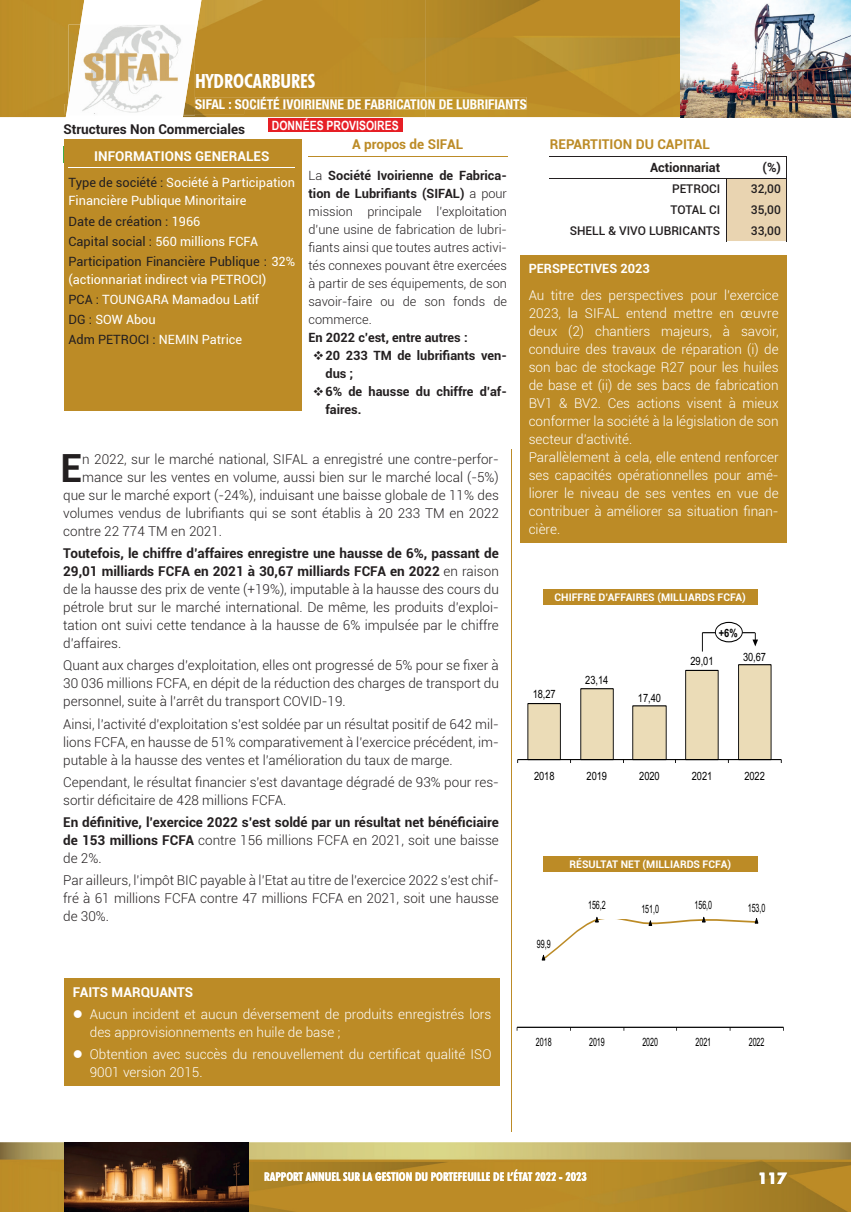
<style>
.page{position:relative;width:851px;height:1212px;background:#fff}
.page>*{position:absolute;margin:0;border:0;box-sizing:border-box;transform-origin:0 0}
.t1{font:700 38.85px "Roboto";color:#231f20}
.t2{font:700 condensed 19.5px "Futura BT";color:#fff}
.t3{font:700 15px "Futura Std";color:#fff}
.t4{font:300 13.5px/18px "Roboto";color:#231f20;text-align:justify}
.t5{font:300 13.5px/18px "Roboto";color:#fff}
.t6{font:700 13.5px/18px "Roboto";color:#231f20;text-align:justify}
.t7{font:700 condensed 13.5px "Helvetica Neue LT Pro";color:#fff}
.t8{font:700 13.5px "Roboto";color:#fff}
.t9{font:700 13.5px "Roboto";color:#bc8b26}
.t10{font:300 12.75px/18px "Roboto";color:#231f20;text-align:justify}
.t11{font:12.75px/20.1px "Roboto";color:#fff}
.t12{font:700 12.75px/18px "Roboto";color:#231f20}
.t13{font:12.75px/20.1px "Roboto";color:#231f20}
.t14{font:700 12.75px "Arial Narrow";color:#fff}
.t15{font:700 12.75px "Roboto";color:#fff}
.t16{font:700 condensed 12px "Futura BT";color:#fff}
.t17{font:500 12px "Roboto";color:#231f20}
.t18{font:11.55px "Arial";letter-spacing:-.005em;color:#000001;scale:.62 1}
.t19{font:11.4px "Arial";letter-spacing:-.005em;color:#000001;scale:.81 1}
.t20{font:700 11.4px "Arial";color:#000001;scale:.81 1}
.t21{font:700 10.5px "Roboto";color:#fff}
.s1{color:#231f20}
.s2{color:#fff}
.s3{font-weight:700}
.s4{font-weight:300}
</style>
<div class="page">
<div style="left:543px;top:589px;width:214px;height:16px;background:#bc8b26"></div>
<div style="left:543px;top:856px;width:214px;height:16px;background:#bc8b26"></div>
<hr style="left:548px;top:156px;width:178px;height:1px;background:#231f20">
<hr style="left:726px;top:156px;width:61px;height:1px;background:#231f20">
<hr style="left:548px;top:178px;width:178px;height:1px;background:#231f20">
<svg style="left:726px;top:157px;width:61px;height:84px"></svg>
<hr style="left:517px;top:759px;width:264px;height:1px;background:#000001">
<svg style="left:527px;top:664px;width:244px;height:99px"></svg>
<svg style="left:701px;top:633px;width:1px;height:18px"></svg>
<hr style="left:702px;top:632px;width:52px;height:1px;background:#000001">
<svg style="left:752px;top:633px;width:6px;height:13px"></svg>
<div style="left:715px;top:622px;width:27px;height:20px;background:#fff;border-radius:50%"></div>
<div style="left:714px;top:622px;width:28px;height:20px;border:1px solid #000001;border-radius:50%"></div>
<hr style="left:517px;top:1027px;width:266px;height:1px;background:#000001">
<svg style="left:541px;top:916px;width:217px;height:45px"></svg>
<img style="left:0;top:1143px;width:850px;height:69px">
<div style="left:64px;top:139px;width:238px;height:272px;background:#bc8b26"></div>
<div style="left:520px;top:255px;width:267px;height:287px;background:#bc8b26"></div>
<hr style="left:308px;top:156px;width:199px;height:1px;background:#bc8b26">
<hr style="left:511px;top:449px;width:1px;height:683px;background:#bc8b26">
<hr style="left:68px;top:167px;width:227px;height:1px;background:#fff">
<div style="left:64px;top:978px;width:436px;height:108px;background:#bc8b26"></div>
<div style="left:0;top:0;width:66px;height:117px;background:#be9028"></div>
<img style="left:201px;top:0;width:479px;height:117px">
<img style="left:64px;top:104px;width:180px;height:10px">
<img style="left:201px;top:97px;width:325px;height:12px">
<img style="left:201px;top:104px;width:43px;height:5px">
<img style="left:680px;top:0;width:170px;height:117px">
<img style="left:64px;top:1143px;width:184px;height:69px">
<svg style="left:66px;top:0;width:135px;height:118px"></svg>
<div style="left:268px;top:118px;width:134px;height:13px;background:#e61e25"></div>
<h2 class="t2" style="left:195px;top:69px;width:122px">HYDROCARBURES</h2>
<p class="t7" style="left:195px;top:96px;width:333px">SIFAL : SOCIÉTÉ IVOIRIENNE DE FABRICATION DE LUBRIFIANTS</p>
<p class="t14" style="left:272px;top:115px;width:128px">DONNÉES PROVISOIRES</p>
<p class="t6" style="left:63px;top:120px;width:183px">Structures Non Commerciales</p>
<p class="t8" style="left:94px;top:147px;width:177px">INFORMATIONS GENERALES</p>
<p class="t11" style="left:68px;top:173px;width:228px;line-height:18px"><span class="s1">Type de société :</span> Société à Participation<br>Financière Publique Minoritaire</p>
<p class="t13" style="left:68px;top:211px;width:228px">Date de création : <span class="s2">1966<br></span>Capital social : <span class="s2">560 millions FCFA<br></span>Participation Financière Publique : <span class="s2">32%</span></p>
<p class="t11" style="left:68px;top:269px;width:199px">(actionnariat indirect via PETROCI)<br><span class="s1">PCA :</span> TOUNGARA Mamadou Latif<br><span class="s1">DG :</span> SOW Abou<br><span class="s1">Adm PETROCI :</span> NEMIN Patrice</p>
<p class="t9" style="left:352px;top:135px;width:112px">A propos de SIFAL</p>
<p class="t10" style="left:308px;top:166px;width:200px">La <span class="s3">Société Ivoirienne de Fabrica&shy;tion de Lubrifiants (SIFAL)</span> a pour mission principale l’exploitation d’une usine de fabrication de lubri&shy;fiants ainsi que toutes autres activi&shy;tés connexes pouvant être exercées à partir de ses équipements, de son savoir-faire ou de son fonds de commerce.</p>
<p class="t12" style="left:308px;top:328px;width:161px">En 2022 c’est, entre autres :</p>
<p class="t12" style="left:325px;top:346px;width:183px;text-indent:-13px">❖20 233 TM de lubrifiants ven&shy;dus ;</p>
<p class="t12" style="left:325px;top:382px;width:183px;text-indent:-13px">❖6% de hausse du chiffre d’af&shy;faires.</p>
<h1 class="t1" style="left:61px;top:441px;width:23px">E</h1>
<p class="t4" style="left:82px;top:450px;width:418px">n 2022, sur le marché national, SIFAL a enregistré une contre-perfor-</p>
<p class="t4" style="left:82px;top:468px;width:418px">mance sur les ventes en volume, aussi bien sur le marché local (-5%)</p>
<p class="t4" style="left:63px;top:486px;width:437px">que sur le marché export (-24%), induisant une baisse globale de 11% des</p>
<p class="t4" style="left:63px;top:504px;width:437px">volumes vendus de lubrifiants qui se sont établis à 20 233 TM en 2022</p>
<p class="t4" style="left:63px;top:522px;width:160px">contre 22 774 TM en 2021.</p>
<p class="t4" style="left:63px;top:544px;width:437px"><span class="s3">Toutefois, le chiffre d’affaires enregistre une hausse de 6%, passant de 29,01 milliards FCFA en 2021 à 30,67 milliards FCFA en 2022</span> en raison de la hausse des prix de vente (+19%), imputable à la hausse des cours du pétrole brut sur le marché international. De même, les produits d’exploi&shy;tation ont suivi cette tendance à la hausse de 6% impulsée par le chiffre d’affaires.</p>
<p class="t4" style="left:63px;top:656px;width:437px">Quant aux charges d’exploitation, elles ont progressé de 5% pour se fixer à 30 036 millions FCFA, en dépit de la réduction des charges de transport du personnel, suite à l’arrêt du transport COVID-19.</p>
<p class="t4" style="left:63px;top:714px;width:437px">Ainsi, l’activité d’exploitation s’est soldée par un résultat positif de 642 mil&shy;lions FCFA, en hausse de 51% comparativement à l’exercice précédent, im&shy;putable à la hausse des ventes et l’amélioration du taux de marge.</p>
<p class="t4" style="left:63px;top:772px;width:437px">Cependant, le résultat financier s’est davantage dégradé de 93% pour res&shy;sortir déficitaire de 428 millions FCFA.</p>
<p class="t6" style="left:63px;top:813px;width:437px">En définitive, l’exercice 2022 s’est soldé par un résultat net bénéficiaire de 153 millions FCFA <span class="s4">contre 156 millions FCFA en 2021, soit une baisse de 2%.</span></p>
<p class="t4" style="left:63px;top:871px;width:437px">Par ailleurs, l’impôt BIC payable à l’Etat au titre de l’exercice 2022 s’est chif&shy;fré à 61 millions FCFA contre 47 millions FCFA en 2021, soit une hausse de 30%.</p>
<p class="t8" style="left:73px;top:982px;width:122px">FAITS MARQUANTS</p>
<p class="t5" style="left:90px;top:1005px;width:403px;text-indent:-17px">● Aucun incident et aucun déversement de produits enregistrés lors des approvisionnements en huile de base ;</p>
<p class="t5" style="left:90px;top:1045px;width:403px;text-indent:-17px">● Obtention avec succès du renouvellement du certificat qualité ISO<br>9001 version 2015.</p>
<p class="t9" style="left:550px;top:135px;width:162px">REPARTITION DU CAPITAL</p>
<p class="t12" style="left:650px;top:158px;width:72px">Actionnariat</p>
<p class="t12" style="left:762px;top:158px;width:20px">(%)</p>
<p class="t17" style="left:672px;top:180px;width:50px">PETROCI</p>
<p class="t17" style="left:750px;top:180px;width:31px">32,00</p>
<p class="t17" style="left:670px;top:201px;width:51px">TOTAL CI</p>
<p class="t17" style="left:750px;top:201px;width:31px">35,00</p>
<p class="t17" style="left:569px;top:222px;width:152px">SHELL &amp; VIVO LUBRICANTS</p>
<p class="t17" style="left:750px;top:222px;width:31px">33,00</p>
<p class="t15" style="left:528px;top:260px;width:122px">PERSPECTIVES 2023</p>
<p class="t5" style="left:528px;top:285px;width:251px">Au titre des perspectives pour l’exercice 2023, la SIFAL entend mettre en œuvre deux (2) chantiers majeurs, à savoir, conduire des travaux de réparation (i) de son bac de stockage R27 pour les huiles de base et (ii) de ses bacs de fabrication BV1 &amp; BV2. Ces actions visent à mieux conformer la société à la législation de son secteur d’activité.<br>Parallèlement à cela, elle entend renforcer ses capacités opérationnelles pour amé&shy;liorer le niveau de ses ventes en vue de contribuer à améliorer sa situation finan&shy;cière.</p>
<p class="t21" style="left:554px;top:590px;width:193px">CHIFFRE D’AFFAIRES (MILLIARDS FCFA)</p>
<p class="t20" style="left:718px;top:625px;width:25px">+6%</p>
<p class="t19" style="left:532px;top:686px;width:30px">18,27</p>
<p class="t19" style="left:585px;top:672px;width:30px">23,14</p>
<p class="t19" style="left:638px;top:690px;width:30px">17,40</p>
<p class="t19" style="left:690px;top:653px;width:30px">29,01</p>
<p class="t19" style="left:743px;top:649px;width:30px">30,67</p>
<p class="t19" style="left:534px;top:768px;width:27px">2018</p>
<p class="t19" style="left:586px;top:768px;width:27px">2019</p>
<p class="t19" style="left:639px;top:768px;width:27px">2020</p>
<p class="t19" style="left:691px;top:768px;width:27px">2021</p>
<p class="t19" style="left:744px;top:768px;width:27px">2022</p>
<p class="t18" style="left:537px;top:936px;width:24px">99,9</p>
<p class="t21" style="left:569px;top:857px;width:163px">RÉSULTAT NET (MILLIARDS FCFA)</p>
<p class="t18" style="left:588px;top:897px;width:30px">156,2</p>
<p class="t18" style="left:641px;top:901px;width:30px">151,0</p>
<p class="t18" style="left:694px;top:897px;width:30px">156,0</p>
<p class="t18" style="left:747px;top:899px;width:30px">153,0</p>
<p class="t18" style="left:536px;top:1034px;width:27px">2018</p>
<p class="t18" style="left:589px;top:1034px;width:27px">2019</p>
<p class="t18" style="left:642px;top:1034px;width:27px">2020</p>
<p class="t18" style="left:695px;top:1034px;width:27px">2021</p>
<p class="t18" style="left:748px;top:1034px;width:27px">2022</p>
<p class="t16" style="left:264px;top:1169px;width:324px">RAPPORT ANNUEL SUR LA GESTION DU PORTEFEUILLE DE L’ÉTAT 2022 - 2023</p>
<p class="t3" style="left:757px;top:1168px;width:31px">117</p>
</div>
